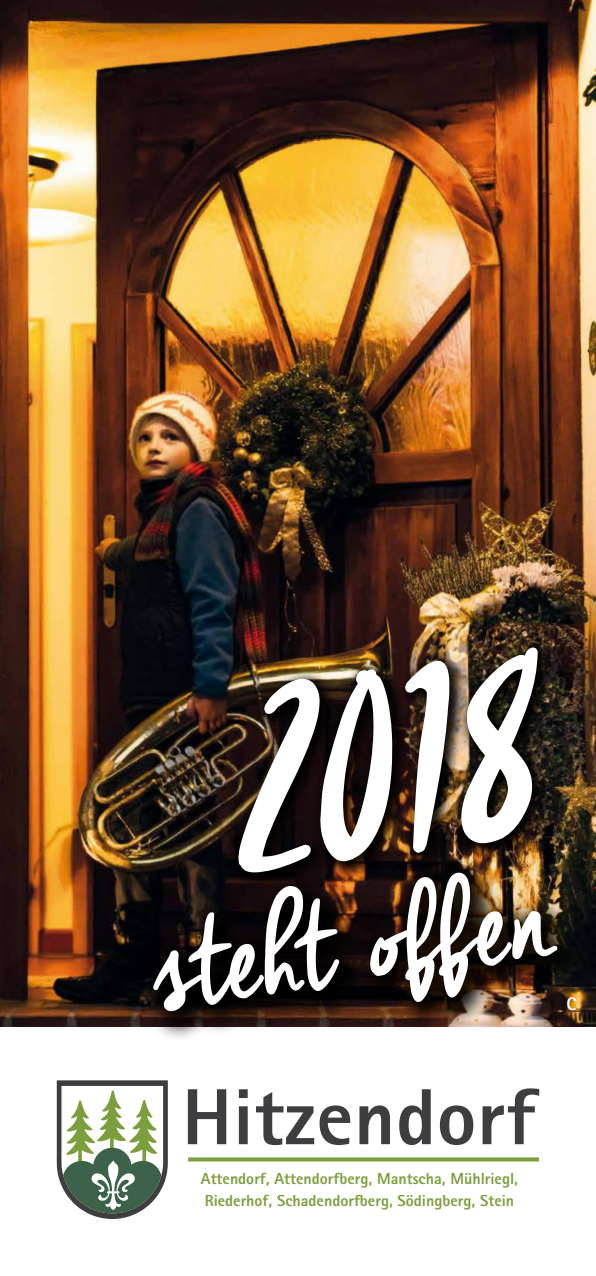
<style>
.page{position:relative;width:596px;height:1276px;background:#fff}
.page>*{position:absolute;margin:0;border:0;box-sizing:border-box;transform-origin:0 0}
.t1{font:321px "Cheddar Jack";color:#fff}
.t2{font:125.4px "Cheddar Jack";color:#fff}
.t3{font:800 18px "Rotis Sans Serif Pro";color:#fff}
.t4{font:800 16px/22px "Rotis Sans Serif Pro";color:#7c9f3d}
</style>
<div class="page">
<img style="left:0;top:0;width:595px;height:1026px">
<div style="left:229px;top:638px;width:325px;height:252px;background:#000;opacity:.9"></div>
<div style="left:137px;top:856px;width:451px;height:186px;background:#000;opacity:.9"></div>
<svg style="left:188px;top:1157px;width:350px;height:4px"></svg>
<svg style="left:188px;top:1089px;width:38px;height:55px"></svg>
<svg style="left:239px;top:1089px;width:8px;height:55px"></svg>
<svg style="left:256px;top:1092px;width:94px;height:53px"></svg>
<svg style="left:359px;top:1105px;width:31px;height:39px"></svg>
<svg style="left:399px;top:1089px;width:31px;height:56px"></svg>
<svg style="left:439px;top:1105px;width:34px;height:40px"></svg>
<svg style="left:482px;top:1088px;width:57px;height:56px"></svg>
<svg style="left:57px;top:1080px;width:111px;height:139px"></svg>
<h1 class="t1" style="left:206px;top:614px;width:333px;rotate:-7deg">2018</h1>
<h2 class="t2" style="left:143px;top:903px;width:403px;rotate:-7deg">steht offen</h2>
<p class="t3" style="left:566px;top:992px;width:12px">C</p>
<p class="t4" style="left:201px;top:1167px;width:318px">Attendorf, Attendorfberg, Mantscha, Mühlriegl,<br>Riederhof, Schadendorfberg, Södingberg, Stein</p>
</div>
